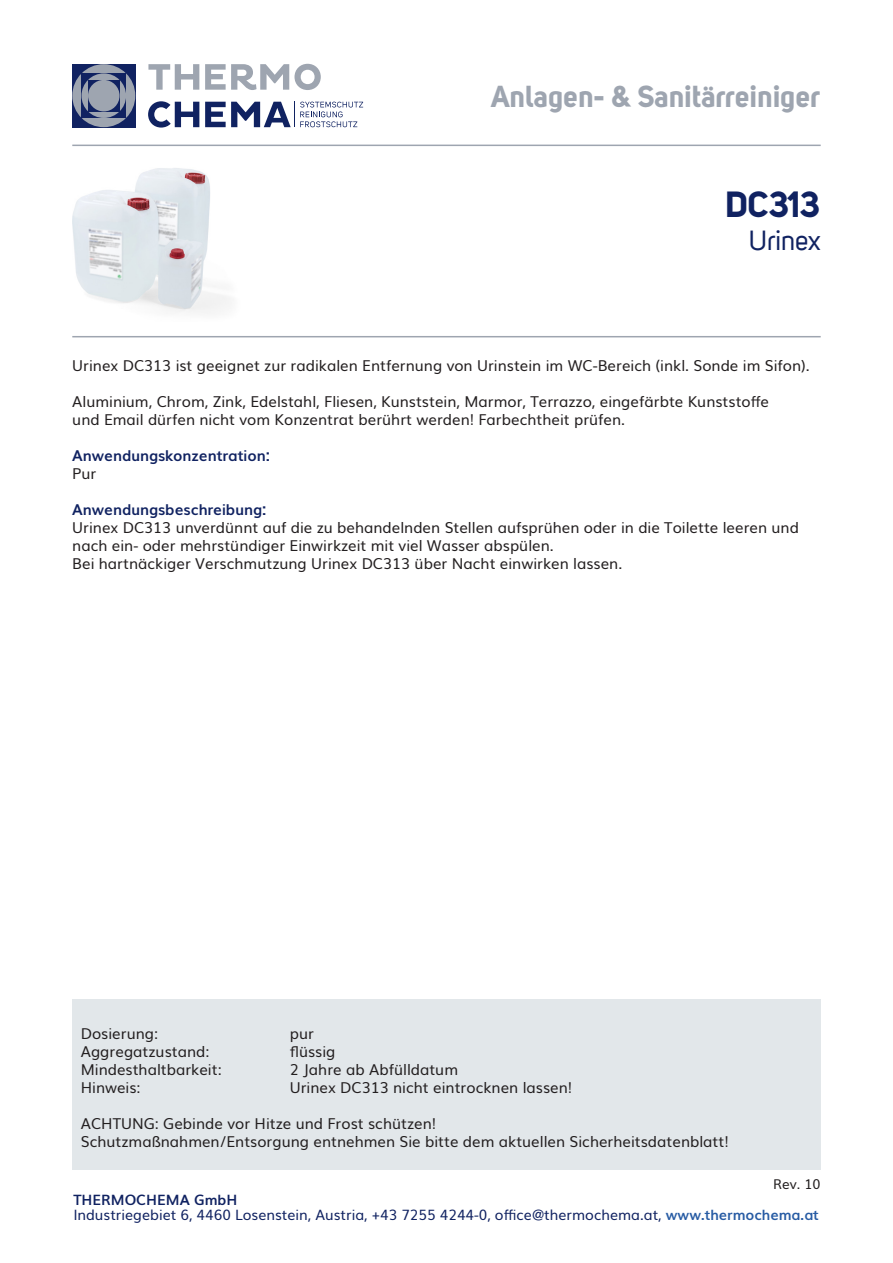
<style>
.page{position:relative;width:893px;height:1263px;background:#fff}
.page>*{position:absolute;margin:0;border:0;box-sizing:border-box;transform-origin:0 0}
.Artikelnummer{font:36px "Uni Sans Bold";color:#102261}
.t1{font:30px "Uni Sans Bold";color:#9ea5b0}
.Artikelbeschreibung{font:27px "Uni Sans";color:#102261}
.Artikeltext{font:15px/18px "Muli";color:#231f20}
.Eigenschaften{font:15px "Muli";color:#231f20}
.Anwendungskonzentrat{font:700 15px "Muli";color:#102261}
.Anwendungsbeschreibu{font:700 15px "Muli";color:#102261}
.t2{font:14.25px "Muli";color:#102261}
.t3{font:700 14.25px "Muli";color:#102261}
.t4{font:13.5px "Muli";color:#231f20}
.s1{font-weight:700;color:#285ca4}
</style>
<div class="page">
<div style="left:72px;top:999px;width:749px;height:170px;background:#e2e7ea"></div>
<img style="left:72px;top:168px;width:158px;height:146px">
<hr style="left:72px;top:145px;width:749px;height:1px;background:#9ea5b0">
<hr style="left:72px;top:336px;width:749px;height:1px;background:#9ea5b0">
<svg style="left:148px;top:64px;width:51px;height:26px"></svg>
<svg style="left:205px;top:64px;width:116px;height:26px"></svg>
<svg style="left:148px;top:101px;width:51px;height:27px"></svg>
<div style="left:72px;top:64px;width:63px;height:63px;background:#102261"></div>
<div style="left:72px;top:64px;width:63px;height:63px;background:#9ea5b0;border-radius:50%"></div>
<div style="left:82px;top:73px;width:44px;height:45px;background:#102261"></div>
<div style="left:82px;top:73px;width:44px;height:45px;background:#9ea5b0;border-radius:50%"></div>
<svg style="left:88px;top:80px;width:32px;height:31px"></svg>
<div style="left:88px;top:80px;width:32px;height:31px;background:#9ea5b0;border-radius:50%"></div>
<svg style="left:205px;top:102px;width:158px;height:25px"></svg>
<p class="t1" style="left:491px;top:78px;width:331px">Anlagen- &amp; Sanitärreiniger</p>
<p class="Artikelnummer" style="left:726px;top:182px;width:96px">DC313</p>
<p class="Artikelbeschreibung" style="left:749px;top:225px;width:73px">Urinex</p>
<p class="Artikeltext" style="left:72px;top:355px;width:739px">Urinex DC313 ist geeignet zur radikalen Entfernung von Urinstein im WC-Bereich (inkl. Sonde im Sifon).</p>
<p class="Artikeltext" style="left:72px;top:391px;width:698px">Aluminium, Chrom, Zink, Edelstahl, Fliesen, Kunststein, Marmor, Terrazzo, eingefärbte Kunststoffe und Email dürfen nicht vom Konzentrat berührt werden! Farbechtheit prüfen.</p>
<p class="Anwendungskonzentrat" style="left:72px;top:443px;width:199px">Anwendungskonzentration:</p>
<p class="Artikeltext" style="left:72px;top:463px;width:26px">Pur</p>
<p class="Anwendungsbeschreibu" style="left:72px;top:497px;width:196px">Anwendungsbeschreibung:</p>
<p class="Artikeltext" style="left:72px;top:517px;width:728px">Urinex DC313 unverdünnt auf die zu behandelnden Stellen aufsprühen oder in die Toilette leeren und nach ein- oder mehrstündiger Einwirkzeit mit viel Wasser abspülen.</p>
<p class="Artikeltext" style="left:72px;top:553px;width:552px">Bei hartnäckiger Verschmutzung Urinex DC313 über Nacht einwirken lassen.</p>
<p class="Eigenschaften" style="left:81px;top:1021px;width:79px">Dosierung:</p>
<p class="Eigenschaften" style="left:290px;top:1021px;width:26px">pur</p>
<p class="Eigenschaften" style="left:81px;top:1039px;width:130px">Aggregatzustand:</p>
<p class="Eigenschaften" style="left:290px;top:1039px;width:47px">flüssig</p>
<p class="Eigenschaften" style="left:81px;top:1057px;width:142px">Mindesthaltbarkeit:</p>
<p class="Eigenschaften" style="left:290px;top:1057px;width:170px">2 Jahre ab Abfülldatum</p>
<p class="Eigenschaften" style="left:81px;top:1075px;width:61px">Hinweis:</p>
<p class="Eigenschaften" style="left:290px;top:1075px;width:284px">Urinex DC313 nicht eintrocknen lassen!</p>
<p class="Eigenschaften" style="left:81px;top:1111px;width:357px">ACHTUNG: Gebinde vor Hitze und Frost schützen!</p>
<p class="Eigenschaften" style="left:81px;top:1129px;width:649px">Schutzmaßnahmen/Entsorgung entnehmen Sie bitte dem aktuellen Sicherheitsdatenblatt!</p>
<p class="t4" style="left:773px;top:1173px;width:49px">Rev. 10</p>
<p class="t3" style="left:73px;top:1189px;width:166px">THERMOCHEMA GmbH</p>
<p class="t2" style="left:73px;top:1204px;width:747px">Industriegebiet 6, 4460 Losenstein, Austria, +43 7255 4244-0, office@thermochema.at, <span class="s1">www.thermochema.at</span></p>
</div>
